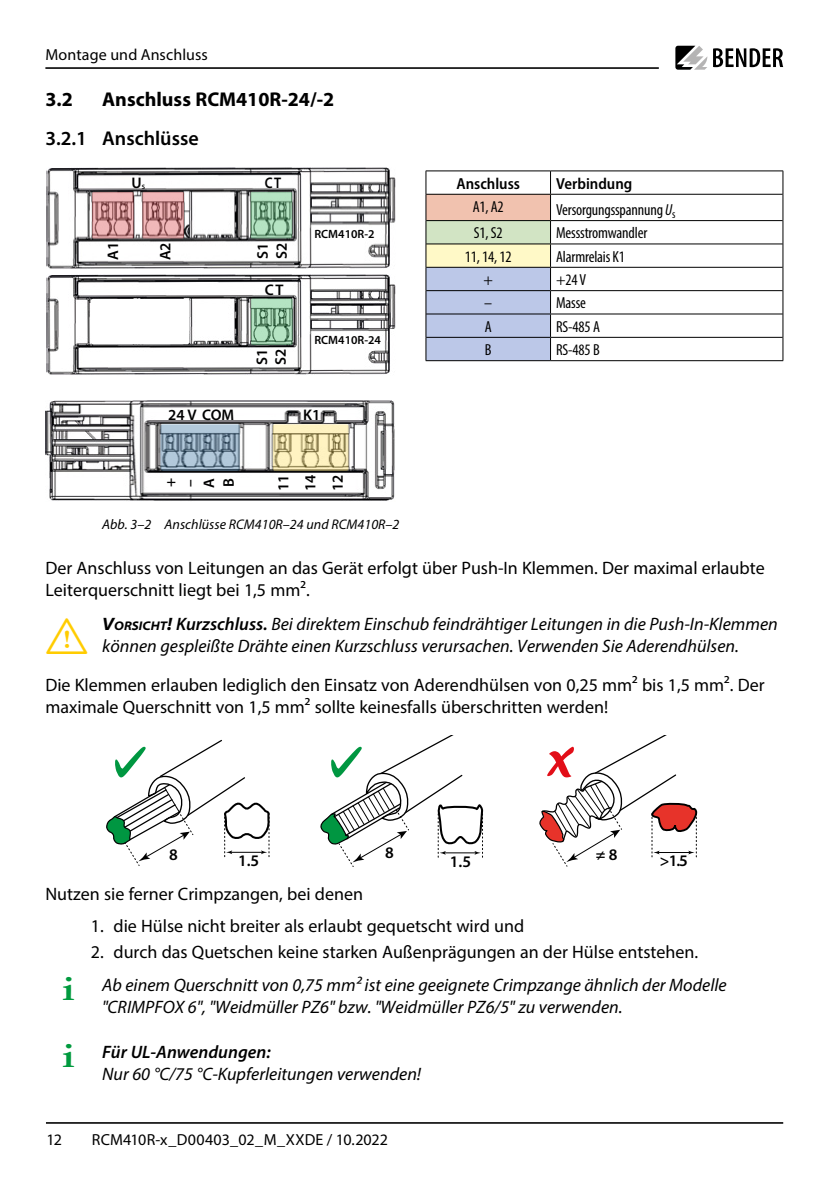
<style>
.page{position:relative;width:840px;height:1191px;background:#fff}
.page>*{position:absolute;margin:0;border:0;box-sizing:border-box;transform-origin:0 0}
.t1{font:48px "tables";color:#fc0}
.t2{font:700 20px "Myriad Pro";color:#000}
.t3{font:600 20px "Myriad Pro";color:#000}
.Grundschrift{font:18px/22px "Myriad Pro";color:#000}
.t4{font:italic 18px/22px "Myriad Pro";color:#000}
.t5{font:600 16.2px "Myriad Pro";color:#000}
.Tabelle_Text{font:condensed 16px "Myriad Pro";letter-spacing:-.01em;color:#000}
.t6{font:16px "Myriad Pro";letter-spacing:.005em;color:#000}
.Tabelle_Kopf__s{font:600 semi-condensed 16px "Myriad Pro";color:#000}
.t7{font:600 15.4px/19.4px "Myriad Pro";color:#000;text-align:justify}
.t8{font:600 15.4px "Myriad Pro";color:#000;scale:.88 1}
.t9{font:italic 14px "Myriad Pro";color:#000}
.t10{font:600 12px "Myriad Pro";color:#000}
.t11{font:600 6.4px "Myriad Pro";color:#000}
.s1{font-style:italic}
.s2{font-weight:700;font-stretch:semi-expanded}
.s3{font-weight:700;font-stretch:semi-expanded;font-size:12.6px}
.s4{font-weight:600}
.s5{font-family:"Garamond";font-weight:700;font-style:normal;font-size:36px;color:#009a3e}
</style>
<div class="page">
<hr style="left:46px;top:1122px;width:736px;height:1px;background:#000">
<hr style="left:46px;top:67px;width:611px;height:2px;background:#000">
<svg style="left:675px;top:46px;width:107px;height:24px"></svg>
<hr style="left:550px;top:194px;width:232px;height:1px;background:#000">
<hr style="left:550px;top:220px;width:232px;height:1px;background:#000">
<hr style="left:550px;top:243px;width:232px;height:1px;background:#000">
<hr style="left:550px;top:267px;width:232px;height:1px;background:#000">
<hr style="left:550px;top:290px;width:232px;height:1px;background:#000">
<hr style="left:550px;top:313px;width:232px;height:1px;background:#000">
<hr style="left:550px;top:337px;width:232px;height:1px;background:#000">
<hr style="left:550px;top:171px;width:232px;height:1px;background:#000">
<svg style="left:425px;top:171px;width:125px;height:189px;background:#cacbce"></svg>
<svg style="left:782px;top:171px;width:1px;height:189px"></svg>
<hr style="left:425px;top:360px;width:125px;height:1px;background:#000">
<hr style="left:550px;top:360px;width:232px;height:1px;background:#000">
<img style="left:46px;top:400px;width:349px;height:101px">
<svg style="left:160px;top:424px;width:80px;height:47px;background:#8aa0b2"></svg>
<svg style="left:273px;top:424px;width:75px;height:47px;background:#dcd0a0"></svg>
<img style="left:46px;top:168px;width:349px;height:101px">
<svg style="left:250px;top:192px;width:42px;height:46px;background:#8ebb9b"></svg>
<svg style="left:142px;top:192px;width:42px;height:46px;background:#c88f91"></svg>
<svg style="left:92px;top:192px;width:42px;height:46px;background:#c89092"></svg>
<img style="left:46px;top:274px;width:350px;height:101px">
<svg style="left:251px;top:298px;width:41px;height:47px;background:#8cba9a"></svg>
<div style="left:90px;top:299px;width:99px;height:45px;background:#fff;border-radius:2px"></div>
<svg style="left:106px;top:739px;width:164px;height:127px"></svg>
<svg style="left:539px;top:736px;width:158px;height:130px"></svg>
<svg style="left:320px;top:736px;width:164px;height:131px"></svg>
<p class="t6" style="left:45px;top:45px;width:164px">Montage und Anschluss</p>
<p class="t2" style="left:45px;top:86px;width:29px">3.2</p>
<p class="t2" style="left:102px;top:86px;width:233px">Anschluss RCM410R-24/-2</p>
<p class="t3" style="left:45px;top:125px;width:155px">3.2.1 Anschlüsse</p>
<p class="t7" style="left:131px;top:173px;width:12px">U</p>
<p class="t11" style="left:142px;top:182px;width:5px">S</p>
<p class="t8" style="left:265px;top:173px;width:20px">CT</p>
<p class="t7" style="left:103px;top:260px;width:20px;rotate:-90deg">A1</p>
<p class="t7" style="left:155px;top:260px;width:20px;rotate:-90deg">A2</p>
<p class="t7" style="left:252px;top:259px;width:18px;rotate:-90deg">S1<br>S2</p>
<p class="t7" style="left:265px;top:279px;width:20px">CT</p>
<p class="t7" style="left:252px;top:365px;width:18px;line-height:18.6px;rotate:-90deg">S1<br>S2</p>
<p class="t10" style="left:314px;top:226px;width:62px">RCM410R-2</p>
<p class="t10" style="left:314px;top:332px;width:68px">RCM410R-24</p>
<p class="t7" style="left:168px;top:404px;width:68px">24 V COM</p>
<p class="t7" style="left:303px;top:404px;width:19px">K1</p>
<p class="t7" style="left:160px;top:488px;width:11px;rotate:-90deg">+ – A B</p>
<p class="t7" style="left:269px;top:491px;width:17px;line-height:27.2px;rotate:-90deg">11<br>14<br>12</p>
<p class="Tabelle_Kopf__s" style="left:456px;top:174px;width:65px">Anschluss</p>
<p class="Tabelle_Kopf__s" style="left:556px;top:174px;width:78px">Verbindung</p>
<p class="Tabelle_Text" style="left:472px;top:197px;width:33px">A1, A2</p>
<p class="Tabelle_Text" style="left:556px;top:200px;width:121px">Versorgungsspannung <span class="s1">U</span><sub>s</sub></p>
<p class="Tabelle_Text" style="left:473px;top:223px;width:30px">S1, S2</p>
<p class="Tabelle_Text" style="left:556px;top:223px;width:93px">Messstromwandler</p>
<p class="Tabelle_Text" style="left:464px;top:247px;width:48px">11, 14, 12</p>
<p class="Tabelle_Text" style="left:556px;top:247px;width:70px">Alarmrelais K1</p>
<p class="Tabelle_Text" style="left:483px;top:270px;width:11px">+</p>
<p class="Tabelle_Text" style="left:556px;top:270px;width:31px">+24 V</p>
<p class="Tabelle_Text" style="left:484px;top:293px;width:9px">–</p>
<p class="Tabelle_Text" style="left:556px;top:293px;width:31px">Masse</p>
<p class="Tabelle_Text" style="left:484px;top:317px;width:8px">A</p>
<p class="Tabelle_Text" style="left:556px;top:317px;width:45px">RS-485 A</p>
<p class="Tabelle_Text" style="left:484px;top:340px;width:8px">B</p>
<p class="Tabelle_Text" style="left:556px;top:340px;width:45px">RS-485 B</p>
<p class="t9" style="left:102px;top:515px;width:299px">Abb. 3–2 Anschlüsse RCM410R–24 und RCM410R–2</p>
<p class="Grundschrift" style="left:45px;top:557px;width:720px">Der Anschluss von Leitungen an das Gerät erfolgt über Push-In Klemmen. Der maximal erlaubte<br>Leiterquerschnitt liegt bei 1,5 mm².</p>
<p class="t1" style="left:45px;top:610px;width:44px">I</p>
<p class="t4" style="left:102px;top:612px;width:676px"><span class="s2">V</span><span class="s3">ORSICHT</span><span class="s2">!</span> <span class="s4">Kurzschluss.</span> Bei direktem Einschub feindrähtiger Leitungen in die Push-In-Klemmen können gespleißte Drähte einen Kurzschluss verursachen. Verwenden Sie Aderendhülsen.</p>
<p class="Grundschrift" style="left:45px;top:673px;width:720px">Die Klemmen erlauben lediglich den Einsatz von Aderendhülsen von 0,25 mm² bis 1,5 mm². Der maximale Querschnitt von 1,5 mm² sollte keinesfalls überschritten werden!</p>
<p class="t5" style="left:668px;top:552px;width:23px">1.5</p>
<p class="t5" style="left:601px;top:691px;width:10px">8</p>
<p class="t5" style="left:383px;top:697px;width:10px">8</p>
<p class="t5" style="left:452px;top:703px;width:23px">1.5</p>
<p class="t5" style="left:169px;top:844px;width:10px">8</p>
<p class="t5" style="left:238px;top:850px;width:23px">1.5</p>
<p class="t5" style="left:385px;top:842px;width:10px">8</p>
<p class="t5" style="left:449px;top:851px;width:23px">1.5</p>
<p class="t5" style="left:595px;top:844px;width:23px">≠ 8</p>
<p class="t5" style="left:659px;top:850px;width:29px">&gt;1.5</p>
<p class="Grundschrift" style="left:45px;top:883px;width:319px">Nutzen sie ferner Crimpzangen, bei denen</p>
<p class="Grundschrift" style="left:91px;top:914px;width:434px">1. die Hülse nicht breiter als erlaubt gequetscht wird und</p>
<p class="Grundschrift" style="left:91px;top:940px;width:608px">2. durch das Quetschen keine starken Außenprägungen an der Hülse entstehen.</p>
<p class="t4" style="left:102px;top:973px;width:625px;text-indent:-40px"><span class="s5">i</span> Ab einem Querschnitt von 0,75 mm² ist eine geeignete Crimpzange ähnlich der Modelle "CRIMPFOX 6", "Weidmüller PZ6" bzw. "Weidmüller PZ6/5" zu verwenden.</p>
<p class="t4" style="left:102px;top:1040px;width:320px;text-indent:-40px"><span class="s5">i</span> <span class="s4">Für UL-Anwendungen:<br></span>Nur 60 °C/75 °C-Kupferleitungen verwenden!</p>
<p class="t5" style="left:171px;top:988px;width:10px">8</p>
<p class="t5" style="left:379px;top:995px;width:23px">≠ 8</p>
<p class="t5" style="left:235px;top:997px;width:23px">1.5</p>
<p class="t5" style="left:443px;top:1002px;width:29px">&gt;1.5</p>
<p class="t6" style="left:47px;top:1130px;width:17px">12</p>
<p class="t6" style="left:92px;top:1130px;width:297px">RCM410R-x_D00403_02_M_XXDE / 10.2022</p>
</div>
